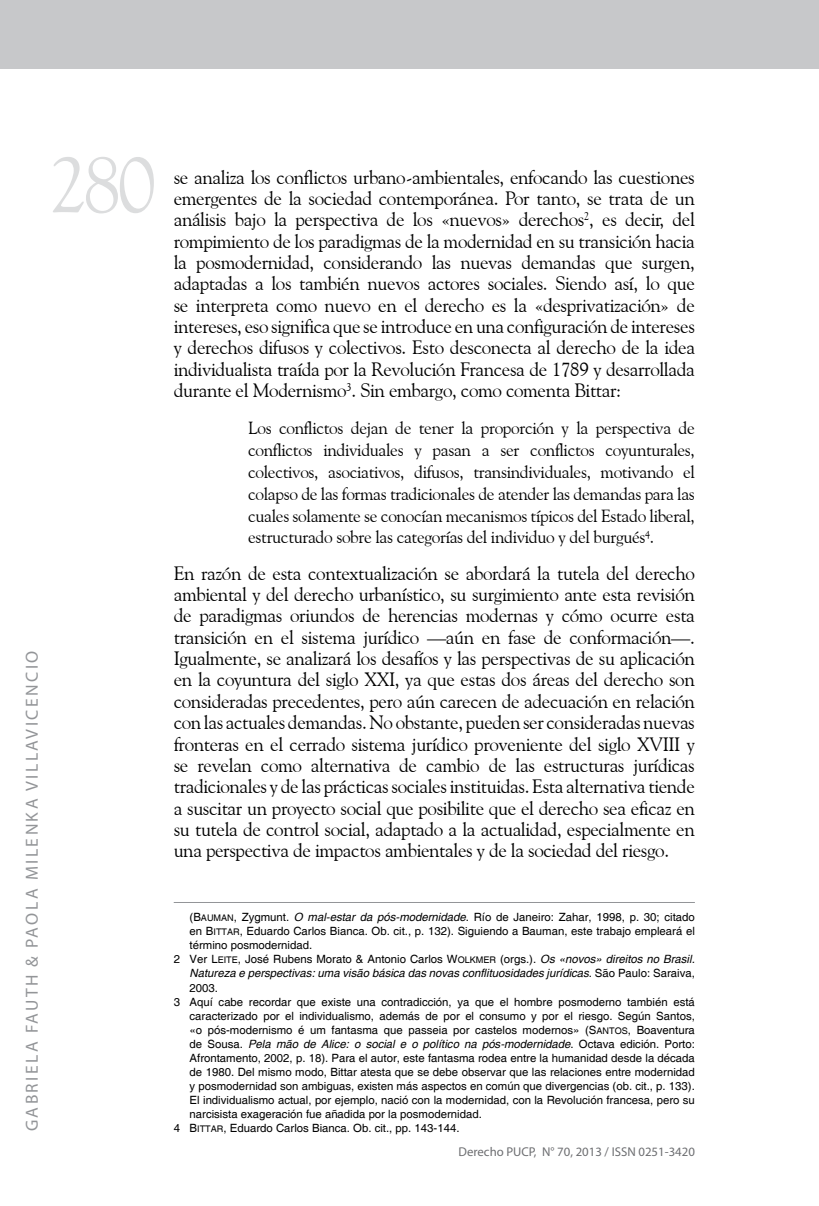
<style>
.page{position:relative;width:819px;height:1206px;background:#fff}
.page>*{position:absolute;margin:0;border:0;box-sizing:border-box;transform-origin:0 0}
.t1{font:78.75px "Goudy Old Style BT";color:#dcddde}
.t2{font:19.25px/21.3px "Goudy Old Style BT";letter-spacing:-.02em;color:#000;text-align:justify}
.t3{font:17.5px/21.9px "Goudy Old Style BT";letter-spacing:-.02em;color:#000;text-align:justify}
.t4{font:17.5px "Myriad Pro";letter-spacing:.14em;color:#939598}
.t5{font:12.78px "Myriad Pro";color:#6d6e71}
.t6{font:11.38px "Helvetica";color:#000}
.t7{font:italic 11.38px "Helvetica";color:#000}
.s1{font-family:"Helvetica SC800"}
.s2{font-family:"Helvetica SC800";font-size:9.1px}
.s3{font-style:italic}
.s4{font-style:normal}
</style>
<div class="page">
<div style="left:0;top:0;width:819px;height:69px;background:#c7c8ca"></div>
<hr style="left:174px;top:902px;width:520px;height:1px;background:#939598">
<h1 class="t1" style="left:49px;top:136px;width:109px">280</h1>
<p class="t4" style="left:21px;top:1131px;width:482px;rotate:-90deg">Gabriela Fauth &amp; Paola M ilenka Villavicencio</p>
<p class="t2" style="left:174px;top:166px;width:523px">se analiza los conflictos urbano-ambientales, enfocando las cuestiones emergentes de la sociedad contemporánea. Por tanto, se trata de un análisis bajo la perspectiva de los «nuevos» derechos<sup>2</sup>, es decir, del rompimiento de los paradigmas de la modernidad en su transición hacia la posmodernidad, considerando las nuevas demandas que surgen, adaptadas a los también nuevos actores sociales. Siendo así, lo que se interpreta como nuevo en el derecho es la «desprivatización» de intereses, eso significa que se introduce en una configuración de intereses y derechos difusos y colectivos. Esto desconecta al derecho de la idea individualista traída por la Revolución Francesa de 1789 y desarrollada durante el Modernismo<sup>3</sup>. Sin embargo, como comenta Bittar:</p>
<p class="t3" style="left:248px;top:416px;width:448px">Los conflictos dejan de tener la proporción y la perspectiva de conflictos individuales y pasan a ser conflictos coyunturales, colectivos, asociativos, difusos, transindividuales, motivando el colapso de las formas tradicionales de atender las demandas para las cuales solamente se conocían mecanismos típicos del Estado liberal, estructurado sobre las categorías del individuo y del burgués<sup>4</sup>.</p>
<p class="t2" style="left:174px;top:562px;width:522px">En razón de esta contextualización se abordará la tutela del derecho ambiental y del derecho urbanístico, su surgimiento ante esta revisión de paradigmas oriundos de herencias modernas y cómo ocurre esta transición en el sistema jurídico —aún en fase de conformación—.<br>Igualmente, se analizará los desafíos y las perspectivas de su aplicación en la coyuntura del siglo XXI, ya que estas dos áreas del derecho son consideradas precedentes, pero aún carecen de adecuación en relación con las actuales demandas. No obstante, pueden ser consideradas nuevas fronteras en el cerrado sistema jurídico proveniente del siglo XVIII y se revelan como alternativa de cambio de las estructuras jurídicas tradicionales y de las prácticas sociales instituidas. Esta alternativa tiende a suscitar un proyecto social que posibilite que el derecho sea eficaz en su tutela de control social, adaptado a la actualidad, especialmente en una perspectiva de impactos ambientales y de la sociedad del riesgo.</p>
<p class="t6" style="left:189px;top:910px;width:507px">(<span class="s1">B</span><span class="s2">AUMAN</span>, Zygmunt. <span class="s3">O mal-estar da pós-modernidade</span>. Río de Janeiro: Zahar, 1998, p. 30; citado</p>
<p class="t6" style="left:190px;top:924px;width:506px">en <span class="s1">B</span><span class="s2">ITTAR</span>, Eduardo Carlos Bianca. Ob. cit., p. 132). Siguiendo a Bauman, este trabajo empleará el</p>
<p class="t6" style="left:189px;top:938px;width:124px">término posmodernidad.</p>
<p class="t6" style="left:174px;top:952px;width:522px">2 Ver <span class="s1">L</span><span class="s2">EITE</span>, José Rubens Morato &amp; Antonio Carlos <span class="s1">W</span><span class="s2">OLKMER</span> (orgs.). <span class="s3">Os «novos» direitos no Brasil.</span></p>
<p class="t7" style="left:189px;top:966px;width:506px">Natureza e perspectivas: uma visão básica das novas conflituosidades jurídicas<span class="s4">. São Paulo: Saraiva,</span></p>
<p class="t6" style="left:189px;top:980px;width:30px">2003.</p>
<p class="t6" style="left:174px;top:994px;width:522px">3 Aquí cabe recordar que existe una contradicción, ya que el hombre posmoderno también está</p>
<p class="t6" style="left:189px;top:1008px;width:506px">caracterizado por el individualismo, además de por el consumo y por el riesgo. Según Santos,</p>
<p class="t6" style="left:189px;top:1022px;width:506px">«o pós-modernismo é um fantasma que passeia por castelos modernos» (<span class="s1">S</span><span class="s2">ANTOS</span>, Boaventura</p>
<p class="t7" style="left:189px;top:1036px;width:506px"><span class="s4">de Sousa.</span> Pela mão de Alice: o social e o político na pós-modernidade<span class="s4">. Octava edición. Porto:</span></p>
<p class="t6" style="left:189px;top:1050px;width:506px">Afrontamento, 2002, p. 18). Para el autor, este fantasma rodea entre la humanidad desde la década</p>
<p class="t6" style="left:190px;top:1064px;width:506px">de 1980. Del mismo modo, Bittar atesta que se debe observar que las relaciones entre modernidad</p>
<p class="t6" style="left:189px;top:1078px;width:506px">y posmodernidad son ambiguas, existen más aspectos en común que divergencias (ob. cit., p. 133).</p>
<p class="t6" style="left:189px;top:1092px;width:507px">El individualismo actual, por ejemplo, nació con la modernidad, con la Revolución francesa, pero su</p>
<p class="t6" style="left:190px;top:1106px;width:294px">narcisista exageración fue añadida por la posmodernidad.</p>
<p class="t6" style="left:174px;top:1120px;width:287px">4 <span class="s1">B</span><span class="s2">ITTAR</span>, Eduardo Carlos Bianca. Ob. cit., pp. 143-144.</p>
<p class="t5" style="left:458px;top:1144px;width:160px">Derecho PUCP, N° 70, 2013 / ISSN</p>
<p class="t5" style="left:638px;top:1144px;width:58px">0251-3420</p>
</div>
